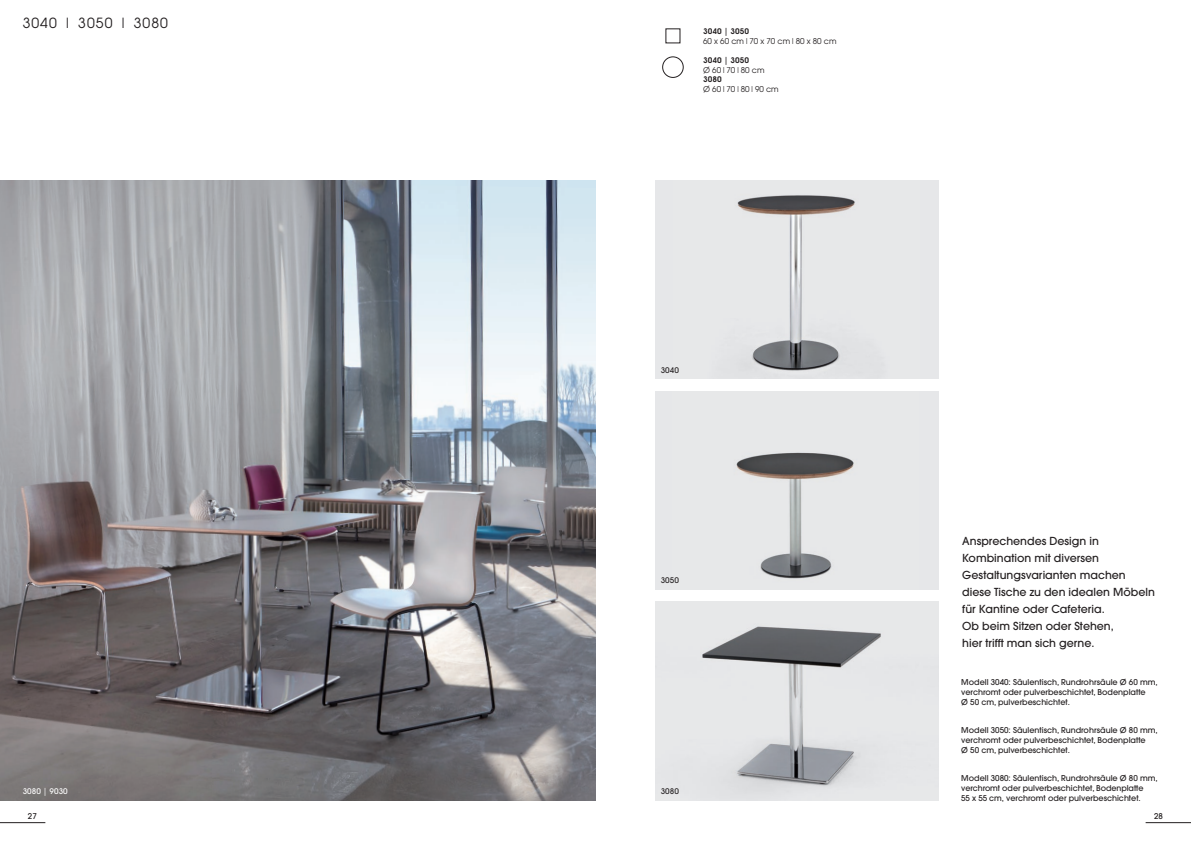
<style>
.page{position:relative;width:1191px;height:842px;background:#fff}
.page>*{position:absolute;margin:0;border:0;box-sizing:border-box;transform-origin:0 0}
.t1{font:14px "Avant Garde";letter-spacing:.075em;color:#231f20}
.t2{font:500 11px/17px "Avant Garde";color:#231f20}
.t3{font:500 8px/9.6px "Avant Garde";color:#231f20}
.t4{font:8px "Avant Garde";color:#231f20}
.t5{font:600 8px "Avant Garde IT Cby BT";color:#231f20}
.t6{font:500 8px "Avant Garde IT Cby BT";color:#231f20}
.t7{font:500 8px "Avant Garde IT Cby BT";color:#fff}
</style>
<div class="page">
<hr style="left:0;top:822px;width:45px;height:1px;background:#231f20">
<hr style="left:1145px;top:822px;width:46px;height:1px;background:#231f20">
<div style="left:655px;top:180px;width:283px;height:199px;background:#e6e7e9"></div>
<img style="left:737px;top:195px;width:118px;height:176px">
<img style="left:655px;top:602px;width:283px;height:198px">
<div style="left:655px;top:391px;width:283px;height:199px;background:#e6e7e9"></div>
<img style="left:736px;top:452px;width:118px;height:127px">
<svg style="left:665px;top:28px;width:16px;height:16px"></svg>
<svg style="left:662px;top:57px;width:22px;height:21px"></svg>
<img style="left:0;top:180px;width:595px;height:620px">
<h1 class="t1" style="left:23px;top:14px;width:147px">3040 | 3050 | 3080</h1>
<p class="t7" style="left:23px;top:786px;width:47px">3080 | 9030</p>
<p class="t5" style="left:703px;top:27px;width:47px">3040 | 3050</p>
<p class="t4" style="left:703px;top:36px;width:135px">60 x 60 cm|70 x 70 cm|80 x 80 cm</p>
<p class="t5" style="left:703px;top:55px;width:47px">3040 | 3050</p>
<p class="t4" style="left:703px;top:65px;width:63px">Ø 60|70|80 cm</p>
<p class="t5" style="left:703px;top:74px;width:20px">3080</p>
<p class="t4" style="left:703px;top:84px;width:77px">Ø 60|70|80|90 cm</p>
<p class="t6" style="left:660px;top:365px;width:20px">3040</p>
<p class="t6" style="left:660px;top:575px;width:20px">3050</p>
<p class="t6" style="left:660px;top:786px;width:20px">3080</p>
<h2 class="t2" style="left:962px;top:532px;width:194px">Ansprechendes Design in<br>Kombination mit diversen<br>Gestaltungsvarianten machen diese Tische zu den idealen Möbeln für Kantine oder Cafeteria.<br>Ob beim Sitzen oder Stehen,<br>hier trifft man sich gerne.</h2>
<p class="t3" style="left:961px;top:678px;width:198px">Modell 3040: Säulentisch, Rundrohrsäule Ø 60 mm, verchromt oder pulverbeschichtet, Bodenplatte<br>Ø 50 cm, pulverbeschichtet.</p>
<p class="t3" style="left:961px;top:726px;width:198px">Modell 3050: Säulentisch, Rundrohrsäule Ø 80 mm, verchromt oder pulverbeschichtet, Bodenplatte<br>Ø 50 cm, pulverbeschichtet.</p>
<p class="t3" style="left:961px;top:774px;width:198px">Modell 3080: Säulentisch, Rundrohrsäule Ø 80 mm, verchromt oder pulverbeschichtet, Bodenplatte<br>55 x 55 cm, verchromt oder pulverbeschichtet.</p>
<p class="t3" style="left:28px;top:812px;width:10px">27</p>
<p class="t3" style="left:1154px;top:811px;width:10px">28</p>
</div>
